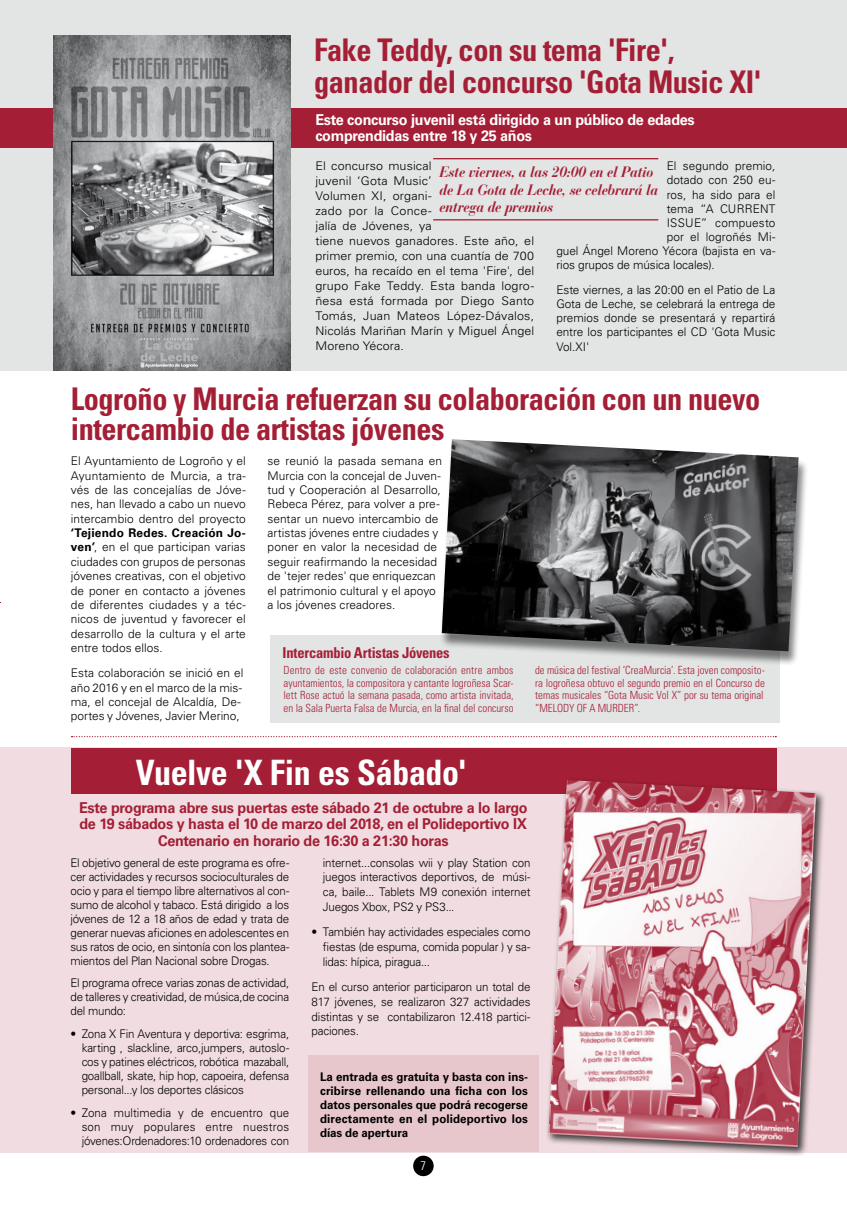
<style>
.page{position:relative;width:847px;height:1205px;background:#fff}
.page>*{position:absolute;margin:0;border:0;box-sizing:border-box;transform-origin:0 0}
.t1{font:700 condensed 35px "Univers LT Std";letter-spacing:-.01em;color:#fff}
.t2{font:700 condensed 31.25px/32.5px "Univers LT Std";letter-spacing:-.015em;color:#a41f35}
.t3{font:700 15px/16.2px "Univers LT Std";letter-spacing:-.02em;color:#a41f35;text-align:center;scale:.96 1}
.t4{font:700 15px/16.2px "Univers LT Std";letter-spacing:-.02em;color:#fff;scale:.96 1}
.t5{font:italic 700 15px/17.5px "Bauer Bodoni Std";letter-spacing:-.025em;color:#a41f35;scale:.95 1}
.t6{font:700 condensed 15px "Univers LT Std";letter-spacing:-.02em;color:#a41f35}
.t7{font:300 condensed 12.5px "Univers LT Std";color:#fff}
.t8{font:300 11.88px/14.4px "Univers LT Std";color:#000;text-align:justify}
.t9{font:300 11.88px/15px "Univers LT Std";color:#000;scale:1.05 1}
.t10{font:700 11.88px/14px "Univers LT Std";letter-spacing:.005em;color:#000;text-align:justify}
.t11{font:300 condensed 11.25px/12.5px "Univers LT Std";color:#a41f35;text-align:justify}
.s1{font-weight:700}
</style>
<div class="page">
<div style="left:0;top:748px;width:847px;height:405px;background:#f1dde1"></div>
<div style="left:270px;top:635px;width:510px;height:87px;background:#e3e4e4"></div>
<div style="left:0;top:0;width:847px;height:370px;background:#e3e4e4"></div>
<div style="left:308px;top:1055px;width:231px;height:97px;background:#e8c7cc"></div>
<div style="left:71px;top:748px;width:705px;height:46px;background:#a41f35"></div>
<div style="left:0;top:109px;width:847px;height:39px;background:#a41f35"></div>
<hr style="left:433px;top:158px;width:225px;height:1px;background:#a41f35">
<hr style="left:433px;top:219px;width:225px;height:1px;background:#a41f35">
<svg style="left:71px;top:736px;width:705px;height:1px"></svg>
<img style="left:54px;top:36px;width:237px;height:334px">
<div style="left:545px;top:777px;width:281px;height:380px;background:#000;opacity:.75"></div>
<img style="left:548px;top:780px;width:268px;height:367px">
<div style="left:439px;top:441px;width:370px;height:225px;background:#000;opacity:.5"></div>
<img style="left:442px;top:439px;width:356px;height:212px">
<div style="left:413px;top:1155px;width:21px;height:21px;background:#000;border-radius:50%"></div>
<h2 class="t2" style="left:314px;top:33px;width:449px">Fake Teddy, con su tema 'Fire', ganador del concurso 'Gota Music XI'</h2>
<p class="t4" style="left:315px;top:112px;width:397px">Este concurso juvenil está dirigido a un público de edades comprendidas entre 18 y 25 años</p>
<p class="t9" style="left:315px;top:159px;width:210px">El concurso musical<br>juvenil ‘Gota Music’<br>Volumen XI, organi-<br>zado por la Conce-<br>jalía de Jóvenes, ya<br>tiene nuevos ganadores. Este año, el primer premio, con una cuantía de 700 euros, ha recaído en el tema 'Fire', del grupo Fake Teddy. Esta banda logro&shy;ñesa está formada por Diego Santo<br>Tomás, Juan Mateos López-Dávalos,<br>Nicolás Mariñan Marín y Miguel Ángel<br>Moreno Yécora.</p>
<p class="t8" style="left:667px;top:159px;width:110px">El segundo premio,</p>
<p class="t5" style="left:439px;top:163px;width:232px">Este viernes, a las 20:00 en el Patio de La Gota de Leche, se celebrará la entrega de premios</p>
<p class="t8" style="left:667px;top:173px;width:110px">dotado con 250 eu-</p>
<p class="t8" style="left:667px;top:187px;width:110px">ros, ha sido para el</p>
<p class="t8" style="left:667px;top:201px;width:110px">tema “A CURRENT</p>
<p class="t8" style="left:667px;top:215px;width:110px">ISSUE” compuesto</p>
<p class="t8" style="left:667px;top:230px;width:110px">por el logroñés Mi-</p>
<p class="t8" style="left:556px;top:244px;width:221px">guel Ángel Moreno Yécora (bajista en va-</p>
<p class="t8" style="left:556px;top:258px;width:160px">rios grupos de música locales).</p>
<p class="t8" style="left:556px;top:283px;width:221px">Este viernes, a las 20:00 en el Patio de La Gota de Leche, se celebrará la entrega de premios donde se presentará y repartirá entre los participantes el CD 'Gota Music Vol.XI'</p>
<h2 class="t2" style="left:71px;top:384px;width:691px;line-height:30px">Logroño y Murcia refuerzan su colaboración con un nuevo intercambio de artistas jóvenes</h2>
<p class="t8" style="left:71px;top:454px;width:177px">El Ayuntamiento de Logroño y el Ayuntamiento de Murcia, a tra&shy;vés de las concejalías de Jóve&shy;nes, han llevado a cabo un nuevo intercambio dentro del proyecto</p>
<p class="t8" style="left:71px;top:526px;width:177px"><span class="s1">‘Tejiendo Redes. Creación Jo&shy;ven’</span>, en el que participan varias ciudades con grupos de personas jóvenes creativas, con el objetivo de poner en contacto a jóvenes de diferentes ciudades y a téc&shy;nicos de juventud y favorecer el desarrollo de la cultura y el arte entre todos ellos.</p>
<p class="t8" style="left:71px;top:666px;width:174px;text-align:left">Esta colaboración se inició en el año 2016 y en el marco de la mis&shy;ma, el concejal de Alcaldía, De&shy;portes y Jóvenes, Javier Merino,</p>
<p class="t8" style="left:268px;top:454px;width:176px;text-align:left">se reunió la pasada semana en<br>Murcia con la concejal de Juven&shy;tud y Cooperación al Desarrollo,<br>Rebeca Pérez, para volver a pre&shy;sentar un nuevo intercambio de artistas jóvenes entre ciudades y poner en valor la necesidad de seguir reafirmando la necesidad de 'tejer redes' que enriquezcan el patrimonio cultural y el apoyo a los jóvenes creadores.</p>
<p class="t6" style="left:283px;top:643px;width:169px">Intercambio Artistas Jóvenes</p>
<p class="t11" style="left:283px;top:664px;width:232px">Dentro de este convenio de colaboración entre ambos ayuntamientos, la compositora y cantante logroñesa Scar&shy;lett Rose actuó la semana pasada, como artista invitada, en la Sala Puerta Falsa de Murcia, en la final del concurso</p>
<p class="t11" style="left:535px;top:664px;width:231px">de música del festival ‘CreaMurcia’. Esta joven composito&shy;ra logroñesa obtuvo el segundo premio en el Concurso de temas musicales “Gota Music Vol X” por su tema original “MELODY OF A MURDER”.</p>
<h1 class="t1" style="left:136px;top:750px;width:332px">Vuelve 'X Fin es Sábado'</h1>
<p class="t3" style="left:79px;top:800px;width:468px">Este programa abre sus puertas este sábado 21 de octubre a lo largo de 19 sábados y hasta el 10 de marzo del 2018, en el Polideportivo IX<br>Centenario en horario de 16:30 a 21:30 horas</p>
<p class="t8" style="left:70px;top:855px;width:220px;line-height:14px">El objetivo general de este programa es ofre&shy;cer actividades y recursos socioculturales de ocio y para el tiempo libre alternativos al con&shy;sumo de alcohol y tabaco. Está dirigido a los jóvenes de 12 a 18 años de edad y trata de generar nuevas aficiones en adolescentes en sus ratos de ocio, en sintonía con los plantea&shy;mientos del Plan Nacional sobre Drogas.</p>
<p class="t8" style="left:70px;top:976px;width:220px;line-height:14px">El programa ofrece varias zonas de actividad, de talleres y creatividad, de música,de cocina del mundo:</p>
<p class="t8" style="left:82px;top:1027px;width:209px;line-height:14px;text-indent:-11px">• Zona X Fin Aventura y deportiva: esgrima, karting , slackline, arco,jumpers, autoslo&shy;cos y patines eléctricos, robótica mazaball, goallball, skate, hip hop, capoeira, defensa personal...y los deportes clásicos</p>
<p class="t8" style="left:82px;top:1106px;width:209px;line-height:14px;text-indent:-11px">• Zona multimedia y de encuentro que son muy populares entre nuestros jóvenes:Ordenadores:10 ordenadores con</p>
<p class="t8" style="left:323px;top:855px;width:209px;line-height:14.8px">internet...consolas wii y play Station con juegos interactivos deportivos, de músi&shy;ca, baile... Tablets M9 conexión internet Juegos Xbox, PS2 y PS3...</p>
<p class="t8" style="left:323px;top:924px;width:209px;line-height:14.8px;text-indent:-11px">• También hay actividades especiales como fiestas (de espuma, comida popular ) y sa&shy;lidas: hípica, piragua...</p>
<p class="t8" style="left:312px;top:979px;width:220px;line-height:14.8px">En el curso anterior participaron un total de 817 jóvenes, se realizaron 327 actividades distintas y se contabilizaron 12.418 partici&shy;paciones.</p>
<p class="t10" style="left:320px;top:1070px;width:209px">La entrada es gratuita y basta con ins&shy;cribirse rellenando una ficha con los datos personales que podrá recogerse directamente en el polideportivo los días de apertura</p>
<p class="t7" style="left:421px;top:1158px;width:7px">7</p>
</div>
